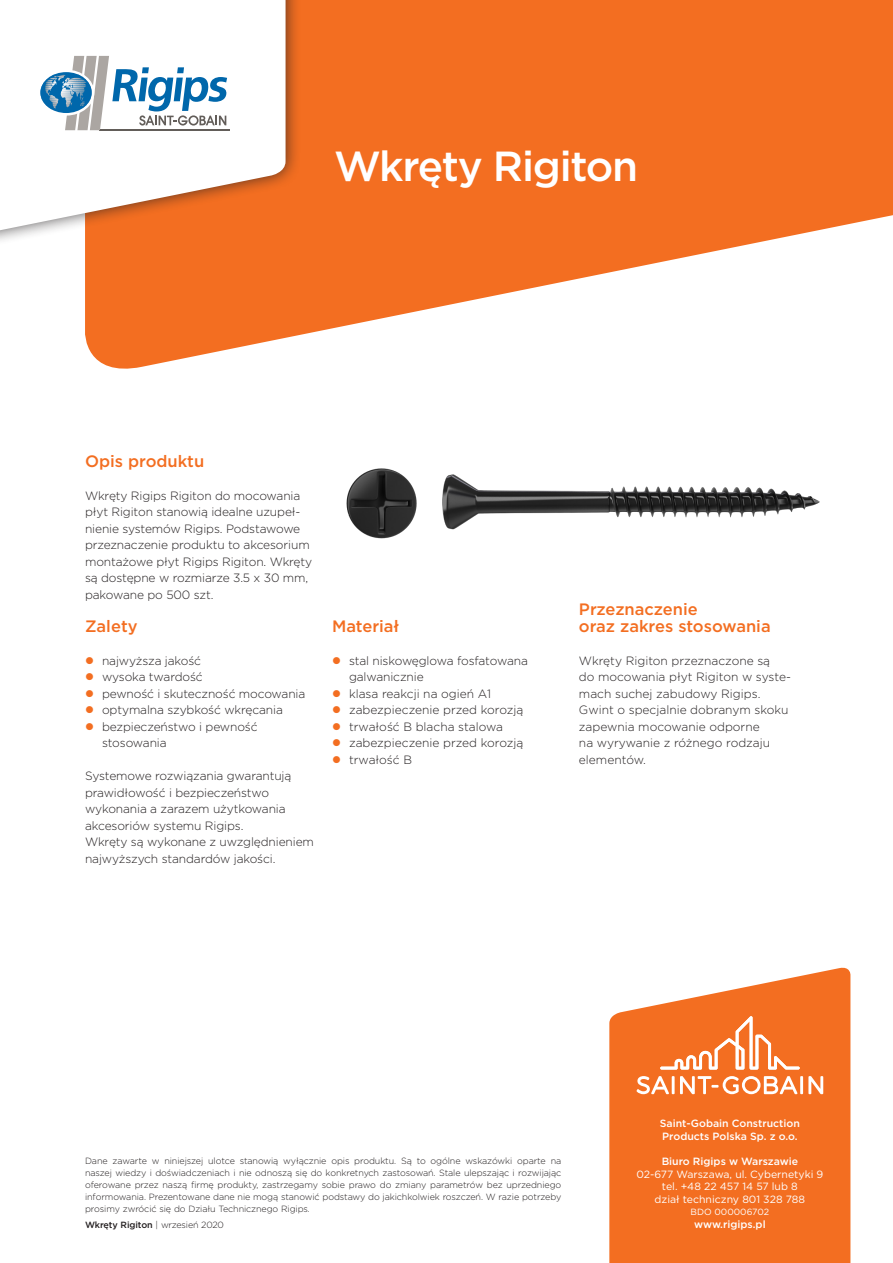
<style>
.page{position:relative;width:893px;height:1263px;background:#fff}
.page>*{position:absolute;margin:0;border:0;box-sizing:border-box;transform-origin:0 0}
.t1{font:500 42px "Gotham";letter-spacing:-.03em;color:#fff}
.podtytul{font:500 16.5px/16.5px "Gotham";color:#f36e21}
.txt{font:300 12px/16.5px "Gotham";letter-spacing:-.01em;color:#231f20}
.t2{font:500 10.5px/12.6px "Gotham";color:#fff}
.t3{font:10.5px "Gotham";color:#fff}
.t4{font:300 9px/12px "Gotham";letter-spacing:-.01em;color:#231f20;text-align:justify}
.t5{font:500 9px "Gotham";letter-spacing:-.01em;color:#231f20}
.t6{font:9px "Gotham";color:#fff}
.s1{color:#f36e21}
.s2{font-weight:300}
</style>
<div class="page">
<svg style="left:85px;top:0;width:808px;height:369px;fill:#f36e21"></svg>
<svg style="left:609px;top:967px;width:241px;height:296px;background:#f47b36"></svg>
<svg style="left:636px;top:1076px;width:33px;height:18px"></svg>
<hr style="left:672px;top:1076px;width:3px;height:18px;background:#fff">
<svg style="left:680px;top:1076px;width:117px;height:18px"></svg>
<hr style="left:800px;top:1076px;width:3px;height:18px;background:#fff">
<svg style="left:808px;top:1076px;width:15px;height:18px"></svg>
<svg style="left:660px;top:1016px;width:140px;height:53px;background:#f58747"></svg>
<div style="left:0;top:0;width:301px;height:247px;background:#231f20;opacity:.75"></div>
<svg style="left:0;top:0;width:286px;height:235px"></svg>
<svg style="left:33px;top:35px;width:218px;height:106px"></svg>
<img style="left:346px;top:468px;width:71px;height:71px">
<img style="left:442px;top:474px;width:378px;height:56px">
<p class="t1" style="left:334px;top:139px;width:306px">Wkręty Rigiton</p>
<p class="podtytul" style="left:85px;top:452px;width:121px">Opis produktu</p>
<p class="txt" style="left:85px;top:487px;width:229px">Wkręty Rigips Rigiton do mocowania płyt Rigiton stanowią idealne uzupeł&shy;nienie systemów Rigips. Podstawowe przeznaczenie produktu to akcesorium montażowe płyt Rigips Rigiton. Wkręty są dostępne w rozmiarze 3.5 x 30 mm, pakowane po 500 szt.</p>
<p class="podtytul" style="left:85px;top:617px;width:54px">Zalety</p>
<p class="txt" style="left:85px;top:652px;width:118px"><span class="s1">●</span> najwyższa jakość</p>
<p class="txt" style="left:85px;top:668px;width:119px"><span class="s1">●</span> wysoka twardość</p>
<p class="txt" style="left:85px;top:685px;width:222px"><span class="s1">●</span> pewność i skuteczność mocowania</p>
<p class="txt" style="left:85px;top:701px;width:199px"><span class="s1">●</span> optymalna szybkość wkręcania</p>
<p class="txt" style="left:102px;top:718px;width:157px;text-indent:-17px"><span class="s1">●</span> bezpieczeństwo i pewność stosowania</p>
<p class="txt" style="left:85px;top:767px;width:208px">Systemowe rozwiązania gwarantują prawidłowość i bezpieczeństwo wykonania a zarazem użytkowania akcesoriów systemu Rigips.</p>
<p class="txt" style="left:85px;top:833px;width:230px">Wkręty są wykonane z uwzględnieniem najwyższych standardów jakości.</p>
<p class="podtytul" style="left:332px;top:617px;width:69px">Materiał</p>
<p class="txt" style="left:349px;top:652px;width:180px;text-indent:-17px"><span class="s1">●</span> stal niskowęglowa fosfatowana galwanicznie</p>
<p class="txt" style="left:332px;top:685px;width:161px"><span class="s1">●</span> klasa reakcji na ogień A1</p>
<p class="txt" style="left:332px;top:701px;width:193px"><span class="s1">●</span> zabezpieczenie przed korozją</p>
<p class="txt" style="left:332px;top:718px;width:173px"><span class="s1">●</span> trwałość B blacha stalowa</p>
<p class="txt" style="left:332px;top:734px;width:193px"><span class="s1">●</span> zabezpieczenie przed korozją</p>
<p class="txt" style="left:332px;top:751px;width:82px"><span class="s1">●</span> trwałość B</p>
<p class="podtytul" style="left:579px;top:601px;width:193px">Przeznaczenie<br>oraz zakres stosowania</p>
<p class="txt" style="left:579px;top:652px;width:213px">Wkręty Rigiton przeznaczone są<br>do mocowania płyt Rigiton w syste&shy;mach suchej zabudowy Rigips.</p>
<p class="txt" style="left:579px;top:701px;width:211px">Gwint o specjalnie dobranym skoku zapewnia mocowanie odporne<br>na wyrywanie z różnego rodzaju elementów.</p>
<p class="t4" style="left:85px;top:1154px;width:478px">Dane zawarte w niniejszej ulotce stanowią wyłącznie opis produktu. Są to ogólne wskazówki oparte na naszej wiedzy i doświadczeniach i nie odnoszą się do konkretnych zastosowań. Stale ulepszając i rozwijając oferowane przez naszą firmę produkty, zastrzegamy sobie prawo do zmiany parametrów bez uprzedniego informowania. Prezentowane dane nie mogą stanowić podstawy do jakichkolwiek roszczeń. W razie potrzeby prosimy zwrócić się do Działu Technicznego Rigips.</p>
<p class="t5" style="left:85px;top:1219px;width:140px">Wkręty Rigiton <span class="s2">| wrzesień 2020</span></p>
<p class="t2" style="left:660px;top:1117px;width:142px">Saint-Gobain Construction<br>Products Polska Sp. z o.o.</p>
<p class="t2" style="left:662px;top:1155px;width:138px">Biuro Rigips w Warszawie</p>
<p class="t3" style="left:636px;top:1167px;width:188px">02-677 Warszawa, ul. Cybernetyki 9</p>
<p class="t3" style="left:662px;top:1180px;width:137px">tel. +48 22 457 14 57 lub 8</p>
<p class="t3" style="left:655px;top:1192px;width:152px">dział techniczny 801 328 788</p>
<p class="t6" style="left:691px;top:1206px;width:80px">BDO 000006702</p>
<p class="t2" style="left:694px;top:1218px;width:73px">www.rigips.pl</p>
</div>
